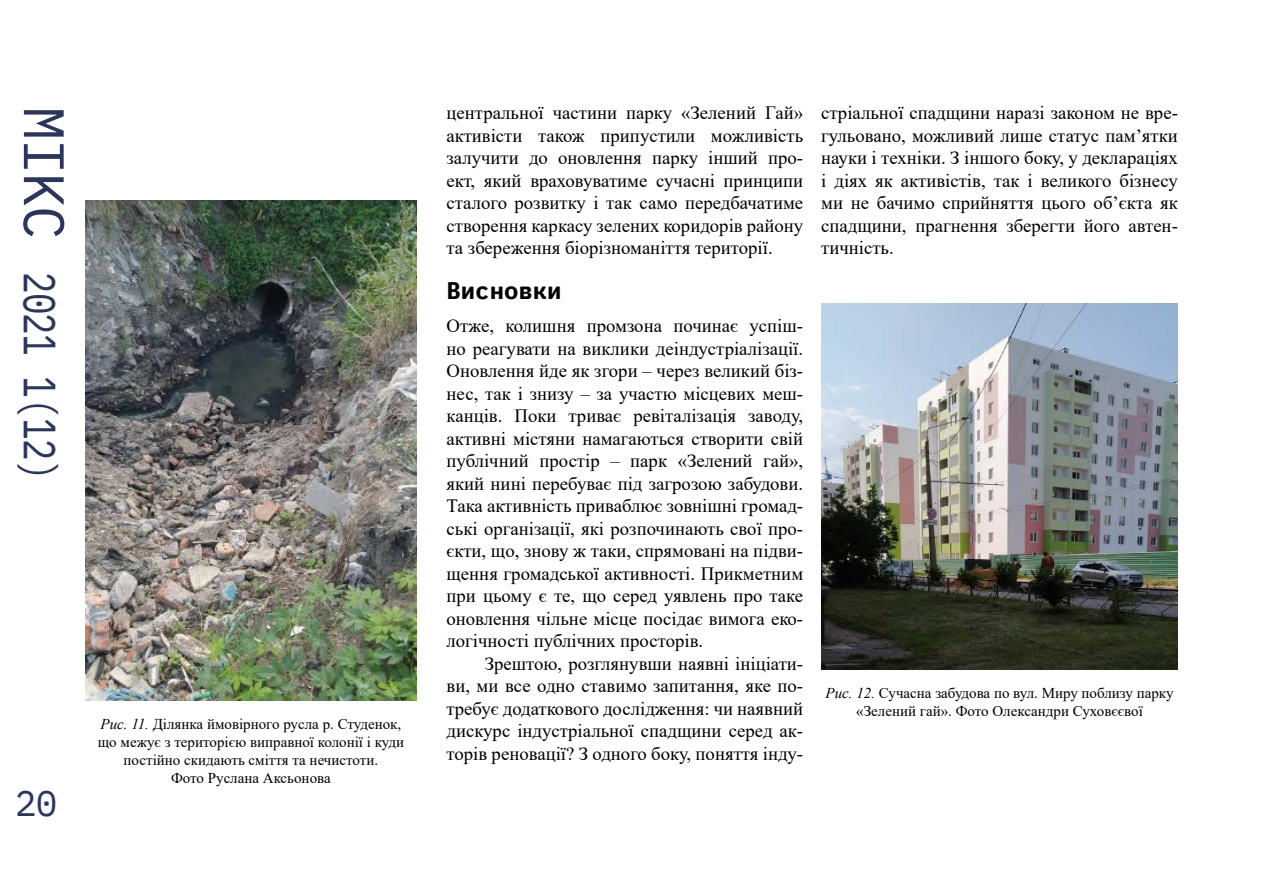
<style>
.page{position:relative;width:1263px;height:893px;background:#fff}
.page>*{position:absolute;margin:0;border:0;box-sizing:border-box;transform-origin:0 0}
.t1{font:45px "IBM Plex Mono";letter-spacing:-.02em;color:#2c365a;scale:.8 1}
.t2{font:36px "IBM Plex Mono";color:#2c365a}
.t3{font:700 24px "IBM Plex Mono";color:#000}
.t4{font:18.75px/22.5px "Times New Roman";color:#000;text-align:justify}
.t5{font:15px/18px "Times New Roman";color:#000;text-align:center}
.s1{font-size:57px}
.s2{font-style:italic}
</style>
<div class="page">
<img style="left:821px;top:303px;width:357px;height:366px">
<img style="left:85px;top:201px;width:332px;height:500px">
<h1 class="t1" style="left:74px;top:106px;width:470px;rotate:90deg"><span class="s1">МІKC</span> 2021 1(12)</h1>
<h2 class="t2" style="left:15px;top:776px;width:44px">20</h2>
<p class="t5" style="left:98px;top:714px;width:308px"><span class="s2">Рис. 11.</span> Ділянка ймовірного русла р. Студенок, що межує з територією виправної колонії і куди постійно скидають сміття та нечистоти.<br>Фото Руслана Аксьонова</p>
<p class="t4" style="left:446px;top:101px;width:358px">центральної частини парку «Зелений Гай» активісти також припустили можливість залучити до оновлення парку інший про&shy;ект, який враховуватиме сучасні принципи сталого розвитку і так само передбачатиме створення каркасу зелених коридорів району та збереження біорізноманіття території.</p>
<p class="t3" style="left:446px;top:272px;width:117px">Висновки</p>
<p class="t4" style="left:446px;top:314px;width:358px">Отже, колишня промзона починає успіш&shy;но реагувати на виклики деіндустріалізації.<br>Оновлення йде як згори – через великий біз&shy;нес, так і знизу – за участю місцевих меш&shy;канців. Поки триває ревіталізація заводу, активні містяни намагаються створити свій публічний простір – парк «Зелений гай», який нині перебуває під загрозою забудови.<br>Така активність приваблює зовнішні громад&shy;ські організації, які розпочинають свої про&shy;єкти, що, знову ж таки, спрямовані на підви&shy;щення громадської активності. Прикметним при цьому є те, що серед уявлень про таке оновлення чільне місце посідає вимога еко&shy;логічності публічних просторів.</p>
<p class="t4" style="left:446px;top:652px;width:358px;text-indent:38px">Зрештою, розглянувши наявні ініціати&shy;ви, ми все одно ставимо запитання, яке по&shy;требує додаткового дослідження: чи наявний дискурс індустріальної спадщини серед ак&shy;торів реновації? З одного боку, поняття інду-</p>
<p class="t4" style="left:821px;top:101px;width:358px">стріальної спадщини наразі законом не вре&shy;гульовано, можливий лише статус пам’ятки науки і техніки. З іншого боку, у деклараціях і діях як активістів, так і великого бізнесу ми не бачимо сприйняття цього об’єкта як спадщини, прагнення зберегти його автен&shy;тичність.</p>
<p class="t5" style="left:826px;top:684px;width:349px"><span class="s2">Рис. 12.</span> Сучасна забудова по вул. Миру поблизу парку «Зелений гай». Фото Олександри Суховєєвої</p>
</div>
